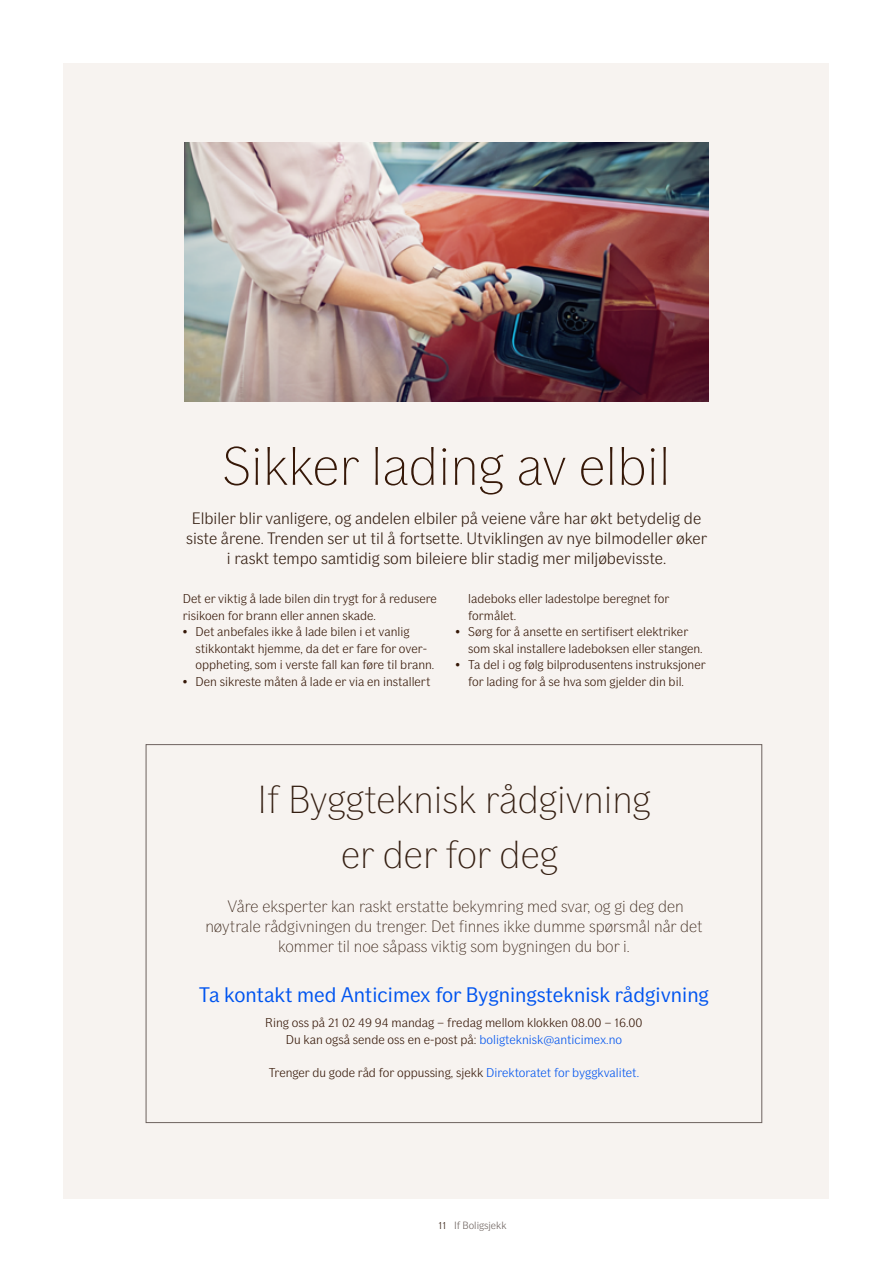
<style>
.page{position:relative;width:893px;height:1263px;background:#fff}
.page>*{position:absolute;margin:0;border:0;box-sizing:border-box;transform-origin:0 0}
.t1{font:100 54px "If Sans";color:#361808}
.t2{font:100 39px/55.1px "If Sans";color:#341e11;text-align:center}
.t3{font:21px "If Sans";color:#0054ef}
.t4{font:300 16.5px/19.8px "If Sans";color:#341e11;text-align:center}
.t5{font:100 16.5px/19.8px "If Sans";color:#341e11;text-align:center}
.t6{font:300 12.75px/16.5px "If Sans";color:#361808}
.t7{font:300 10.5px "If Sans";color:#6d625e}
.s1{color:#0054ef}
.s2{color:#341e11}
</style>
<div class="page">
<div style="left:64px;top:64px;width:765px;height:1135px;background:#f7f3f0"></div>
<img style="left:185px;top:143px;width:523px;height:258px">
<h1 class="t1" style="left:223px;top:436px;width:449px">Sikker lading av elbil</h1>
<p class="t4" style="left:186px;top:508px;width:522px">Elbiler blir vanligere, og andelen elbiler på veiene våre har økt betydelig de siste årene. Trenden ser ut til å fortsette. Utviklingen av nye bilmodeller øker i raskt tempo samtidig som bileiere blir stadig mer miljøbevisste.</p>
<p class="t6" style="left:183px;top:590px;width:256px">Det er viktig å lade bilen din trygt for å redusere risikoen for brann eller annen skade.</p>
<p class="t6" style="left:196px;top:623px;width:240px;text-indent:-13px">• Det anbefales ikke å lade bilen i et vanlig stikkontakt hjemme, da det er fare for over&shy;oppheting, som i verste fall kan føre til brann.</p>
<p class="t6" style="left:183px;top:673px;width:249px">• Den sikreste måten å lade er via en installert</p>
<p class="t6" style="left:468px;top:590px;width:203px">ladeboks eller ladestolpe beregnet for formålet.</p>
<p class="t6" style="left:468px;top:623px;width:236px;text-indent:-13px">• Sørg for å ansette en sertifisert elektriker som skal installere ladeboksen eller stangen.</p>
<p class="t6" style="left:468px;top:656px;width:239px;text-indent:-13px">• Ta del i og følg bilprodusentens instruksjoner for lading for å se hva som gjelder din bil.</p>
<h2 class="t2" style="left:257px;top:772px;width:395px">If Byggteknisk rådgivning er der for deg</h2>
<p class="t5" style="left:205px;top:897px;width:499px">Våre eksperter kan raskt erstatte bekymring med svar, og gi deg den nøytrale rådgivningen du trenger. Det finnes ikke dumme spørsmål når det kommer til noe såpass viktig som bygningen du bor i.</p>
<h3 class="t3" style="left:199px;top:983px;width:512px">Ta kontakt med Anticimex for Bygningsteknisk rådgivning</h3>
<p class="t6" style="left:265px;top:1015px;width:379px;text-align:center">Ring oss på 21 02 49 94 mandag – fredag mellom klokken 08.00 – 16.00<br>Du kan også sende oss en e-post på: <span class="s1">boligteknisk@anticimex.no</span></p>
<p class="t6" style="left:269px;top:1064px;width:372px">Trenger du gode råd for oppussing, sjekk <span class="s1">Direktoratet for byggkvalitet.</span></p>
<p class="t7" style="left:439px;top:1219px;width:69px"><span class="s2">11</span> If Boligsjekk</p>
</div>
